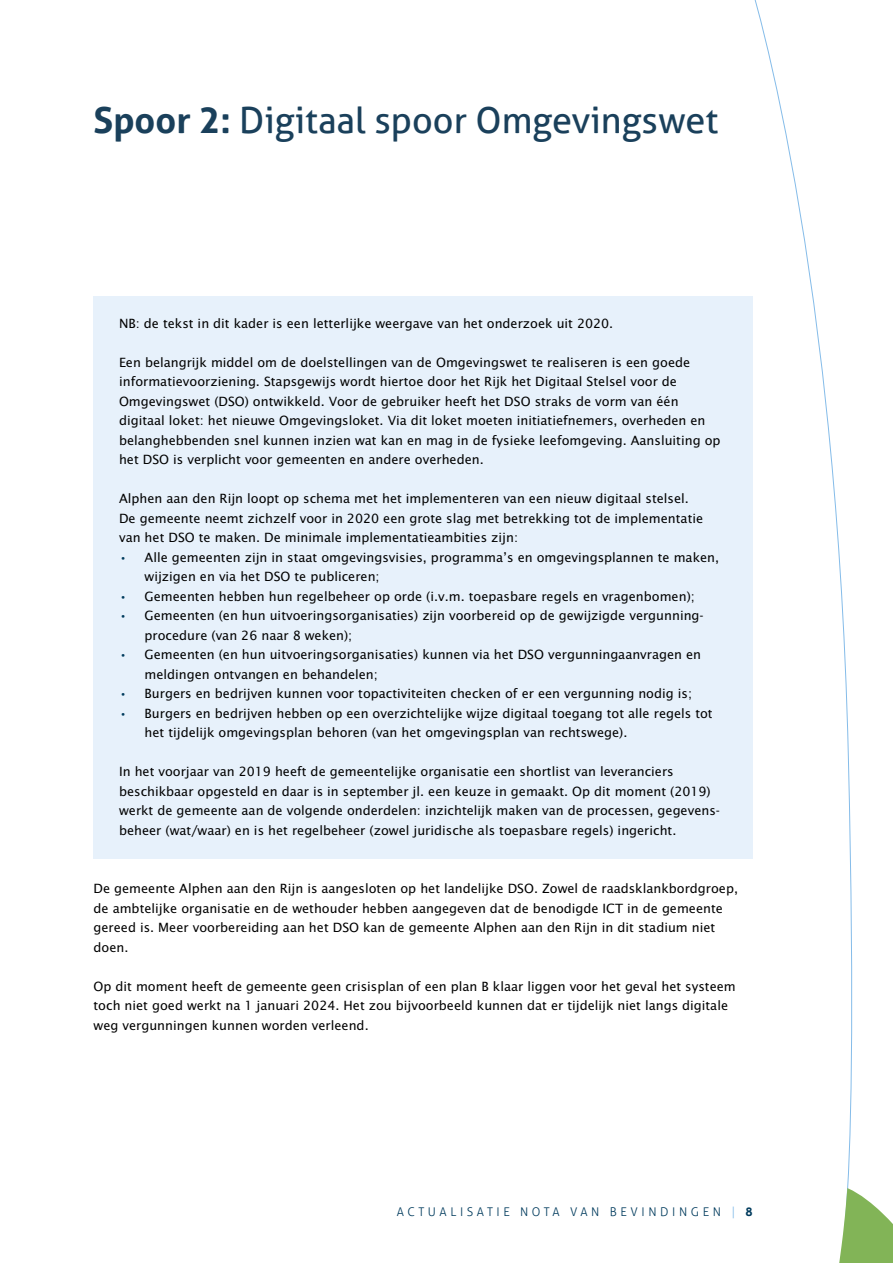
<style>
.page{position:relative;width:893px;height:1263px;background:#fff}
.page>*{position:absolute;margin:0;border:0;box-sizing:border-box;transform-origin:0 0}
.AadR-hoofdstukkop_Spoor{font:36px "Aller";color:#1a405b}
.AadR-kader_met_arcering{font:12.75px/19.5px "Lucida Sans";color:#000}
.AadR-kader_met_arcering_opsomming{font:12.75px/19.5px "Lucida Sans";color:#000}
.AadR-plat{font:12.75px/19.5px "Lucida Sans";color:#000}
.t1{font:300 12px "Aller";letter-spacing:.3em;color:#003b5d}
.s1{font-weight:700}
.s2{font-weight:700;color:#003b5d}
.s3{color:#85bce9}
</style>
<div class="page">
<svg style="left:742px;top:0;width:111px;height:1188px"></svg>
<svg style="left:839px;top:1188px;width:54px;height:75px"></svg>
<div style="left:94px;top:296px;width:659px;height:55px;background:#e7f1fb"></div>
<div style="left:94px;top:335px;width:659px;height:153px;background:#e7f1fb"></div>
<div style="left:94px;top:472px;width:659px;height:94px;background:#e7f1fb"></div>
<div style="left:94px;top:530px;width:659px;height:75px;background:#e7f1fb"></div>
<div style="left:94px;top:589px;width:659px;height:74px;background:#e7f1fb"></div>
<div style="left:94px;top:628px;width:659px;height:74px;background:#e7f1fb"></div>
<div style="left:94px;top:686px;width:659px;height:75px;background:#e7f1fb"></div>
<div style="left:94px;top:745px;width:659px;height:113px;background:#e7f1fb"></div>
<h1 class="AadR-hoofdstukkop_Spoor" style="left:94px;top:98px;width:626px"><span class="s1">Spoor 2:</span> Digitaal spoor Omgevingswet</h1>
<p class="AadR-kader_met_arcering" style="left:119px;top:313px;width:496px">NB: de tekst in dit kader is een letterlijke weergave van het onderzoek uit 2020.</p>
<p class="AadR-kader_met_arcering" style="left:119px;top:352px;width:603px">Een belangrijk middel om de doelstellingen van de Omgevingswet te realiseren is een goede informatievoorziening. Stapsgewijs wordt hiertoe door het Rijk het Digitaal Stelsel voor de Omgevingswet (DSO) ontwikkeld. Voor de gebruiker heeft het DSO straks de vorm van één digitaal loket: het nieuwe Omgevingsloket. Via dit loket moeten initiatiefnemers, overheden en belanghebbenden snel kunnen inzien wat kan en mag in de fysieke leefomgeving. Aansluiting op het DSO is verplicht voor gemeenten en andere overheden.</p>
<p class="AadR-kader_met_arcering" style="left:119px;top:489px;width:586px">Alphen aan den Rijn loopt op schema met het implementeren van een nieuw digitaal stelsel.<br>De gemeente neemt zichzelf voor in 2020 een grote slag met betrekking tot de implementatie van het DSO te maken. De minimale implementatieambities zijn:</p>
<p class="AadR-kader_met_arcering_opsomming" style="left:145px;top:547px;width:576px;text-indent:-26px"><span class="s2">•</span> Alle gemeenten zijn in staat omgevingsvisies, programma’s en omgevingsplannen te maken, wijzigen en via het DSO te publiceren;</p>
<p class="AadR-kader_met_arcering_opsomming" style="left:119px;top:586px;width:577px"><span class="s2">•</span> Gemeenten hebben hun regelbeheer op orde (i.v.m. toepasbare regels en vragenbomen);</p>
<p class="AadR-kader_met_arcering_opsomming" style="left:145px;top:606px;width:559px;text-indent:-26px"><span class="s2">•</span> Gemeenten (en hun uitvoeringsorganisaties) zijn voorbereid op de gewijzigde vergunning&shy;procedure (van 26 naar 8 weken);</p>
<p class="AadR-kader_met_arcering_opsomming" style="left:145px;top:645px;width:558px;text-indent:-26px"><span class="s2">•</span> Gemeenten (en hun uitvoeringsorganisaties) kunnen via het DSO vergunningaanvragen en meldingen ontvangen en behandelen;</p>
<p class="AadR-kader_met_arcering_opsomming" style="left:119px;top:684px;width:574px"><span class="s2">•</span> Burgers en bedrijven kunnen voor topactiviteiten checken of er een vergunning nodig is;</p>
<p class="AadR-kader_met_arcering_opsomming" style="left:145px;top:703px;width:570px;text-indent:-26px"><span class="s2">•</span> Burgers en bedrijven hebben op een overzichtelijke wijze digitaal toegang tot alle regels tot het tijdelijk omgevingsplan behoren (van het omgevingsplan van rechtswege).</p>
<p class="AadR-kader_met_arcering" style="left:119px;top:762px;width:601px">In het voorjaar van 2019 heeft de gemeentelijke organisatie een shortlist van leveranciers beschikbaar opgesteld en daar is in september jl. een keuze in gemaakt. Op dit moment (2019) werkt de gemeente aan de volgende onderdelen: inzichtelijk maken van de processen, gegevens&shy;beheer (wat/waar) en is het regelbeheer (zowel juridische als toepasbare regels) ingericht.</p>
<p class="AadR-plat" style="left:94px;top:879px;width:646px">De gemeente Alphen aan den Rijn is aangesloten op het landelijke DSO. Zowel de raadsklankbordgroep, de ambtelijke organisatie en de wethouder hebben aangegeven dat de benodigde ICT in de gemeente gereed is. Meer voorbereiding aan het DSO kan de gemeente Alphen aan den Rijn in dit stadium niet doen.</p>
<p class="AadR-plat" style="left:94px;top:976px;width:644px">Op dit moment heeft de gemeente geen crisisplan of een plan B klaar liggen voor het geval het systeem toch niet goed werkt na 1 januari 2024. Het zou bijvoorbeeld kunnen dat er tijdelijk niet langs digitale weg vergunningen kunnen worden verleend.</p>
<p class="t1" style="left:397px;top:1205px;width:357px">ACTUALISATIE NOTA VAN BEVINDINGEN <span class="s3">|</span> <span class="s1">8</span></p>
</div>
